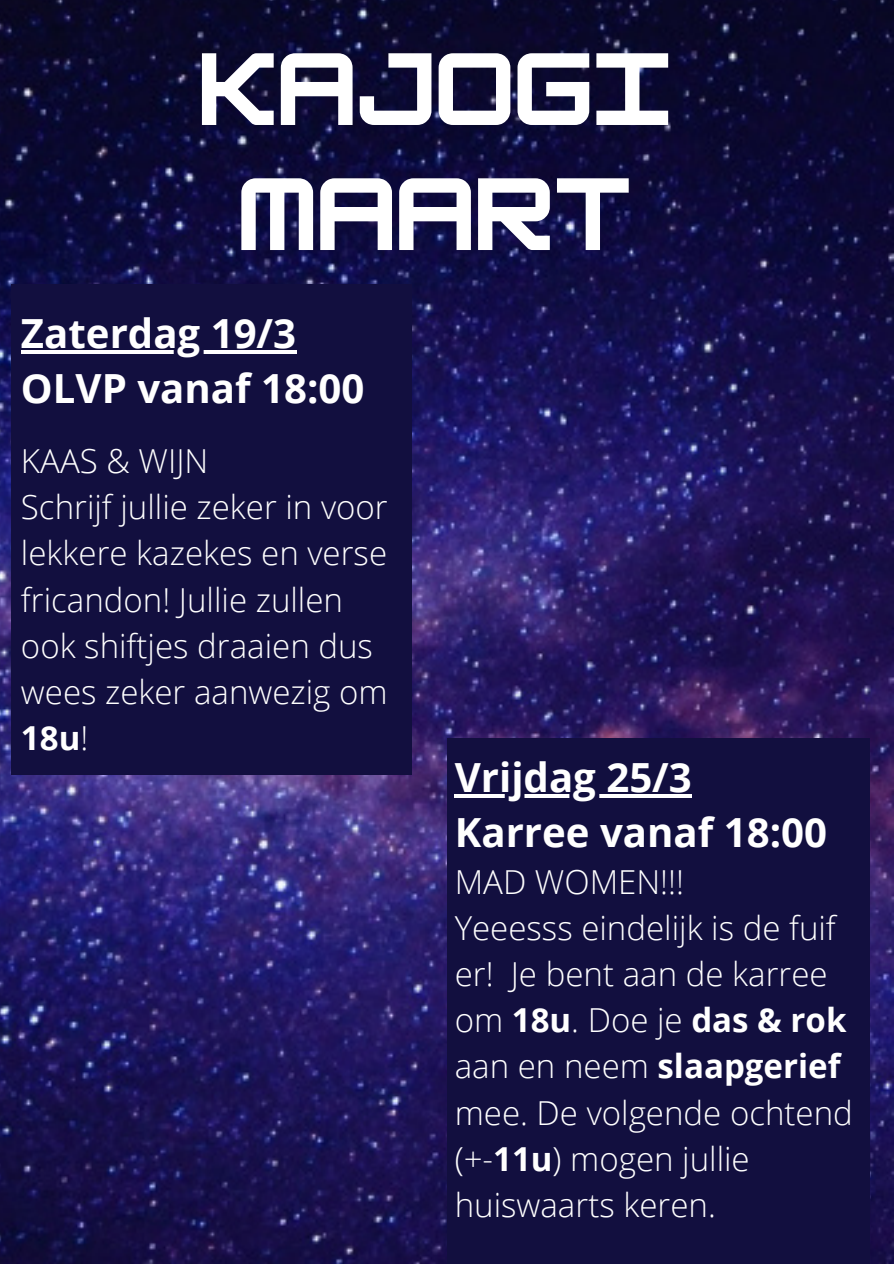
<style>
.page{position:relative;width:894px;height:1264px;background:#fff}
.page>*{position:absolute;margin:0;border:0;box-sizing:border-box;transform-origin:0 0}
.t1{font:700 89.55px/124.9px "HK Modular";color:#fff;text-align:center}
.t2{font:700 40.2px "Open Sans";color:#fff}
.t3{font:300 33px/46.2px "Open Sans";color:#fff}
.s1{font-weight:700}
</style>
<div class="page">
<img style="left:0;top:0;width:893px;height:1263px">
<div style="left:11px;top:285px;width:400px;height:489px;background:#120f3f"></div>
<hr style="left:21px;top:350px;width:275px;height:3px;background:#fff">
<div style="left:447px;top:738px;width:422px;height:525px;background:#120f3f"></div>
<hr style="left:454px;top:794px;width:237px;height:3px;background:#fff">
<p class="t1" style="left:198px;top:27px;width:475px">KAJOGI<br>MAART</p>
<p class="t2" style="left:21px;top:305px;width:276px">Zaterdag 19/3</p>
<p class="t2" style="left:21px;top:360px;width:345px">OLVP vanaf 18:00</p>
<p class="t3" style="left:21px;top:437px;width:189px">KAAS &amp; WIJN</p>
<p class="t3" style="left:21px;top:483px;width:368px">Schrijf jullie zeker in voor lekkere kazekes en verse fricandon! Jullie zullen ook shiftjes draaien dus wees zeker aanwezig om<br><span class="s1">18u</span>!</p>
<p class="t2" style="left:454px;top:749px;width:238px">Vrijdag 25/3</p>
<p class="t2" style="left:454px;top:804px;width:374px">Karree vanaf 18:00</p>
<p class="t3" style="left:454px;top:857px;width:231px">MAD WOMEN!!!</p>
<p class="t3" style="left:454px;top:903px;width:399px">Yeeesss eindelijk is de fuif er! Je bent aan de karree om <span class="s1">18u</span>. Doe je <span class="s1">das &amp; rok </span>aan en neem <span class="s1">slaapgerief </span>mee. De volgende ochtend (+-<span class="s1">11u</span>) mogen jullie huiswaarts keren.</p>
</div>
